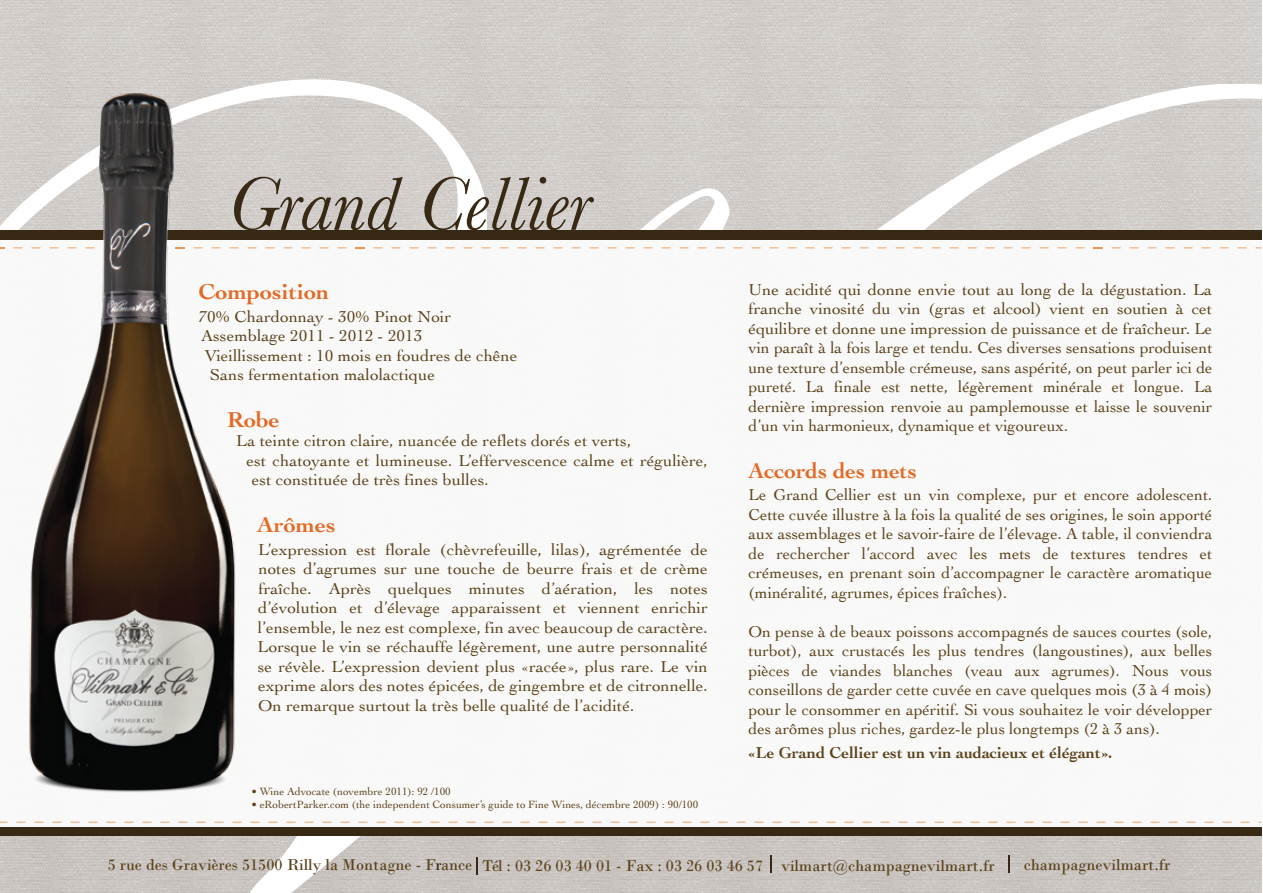
<style>
.page{position:relative;width:1263px;height:893px;background:#fff}
.page>*{position:absolute;margin:0;border:0;box-sizing:border-box;transform-origin:0 0}
.t1{font:italic 78px "Baskerville";color:#372914}
.t2{font:700 22.5px "Cochin";color:#e36a25;scale:1.05 1}
.t3{font:700 22.5px "Cochin";color:#e36a25}
.t4{font:16.5px/19.5px "Cochin";color:#5b421a;text-align:justify;scale:1.05 1}
.t5{font:16.5px/19.5px "Cochin";color:#5b421a;text-align:justify}
.t6{font:16.5px "Bodoni";color:#5b421a}
.t7{font:700 16.5px "Cochin";color:#5b421a}
.t8{font:11.1px "Cochin";color:#5b411a}
.s1{color:#372914}
</style>
<div class="page">
<img style="left:488px;top:108px;width:72px;height:122px">
<img style="left:560px;top:108px;width:140px;height:122px">
<img style="left:700px;top:108px;width:141px;height:122px">
<img style="left:841px;top:108px;width:33px;height:122px">
<img style="left:0;top:0;width:140px;height:48px">
<img style="left:140px;top:0;width:140px;height:48px">
<img style="left:280px;top:0;width:140px;height:60px">
<img style="left:420px;top:0;width:140px;height:108px">
<img style="left:560px;top:0;width:140px;height:108px">
<img style="left:700px;top:0;width:141px;height:108px">
<img style="left:841px;top:0;width:140px;height:108px">
<img style="left:981px;top:0;width:140px;height:81px">
<img style="left:1121px;top:0;width:140px;height:81px">
<img style="left:0;top:854px;width:140px;height:39px">
<img style="left:140px;top:854px;width:101px;height:39px">
<img style="left:365px;top:836px;width:55px;height:57px">
<img style="left:420px;top:836px;width:140px;height:57px">
<img style="left:560px;top:836px;width:140px;height:57px">
<img style="left:700px;top:836px;width:141px;height:57px">
<img style="left:841px;top:836px;width:140px;height:57px">
<img style="left:981px;top:836px;width:140px;height:57px">
<img style="left:1121px;top:836px;width:140px;height:57px">
<svg style="left:241px;top:836px;width:124px;height:57px"></svg>
<svg style="left:638px;top:182px;width:94px;height:48px"></svg>
<svg style="left:335px;top:60px;width:153px;height:170px;fill:#d2cecc"></svg>
<svg style="left:874px;top:81px;width:387px;height:149px;background:#d7d3d0"></svg>
<div style="left:0;top:234px;width:1261px;height:599px;background:#f9f9f8"></div>
<div style="left:0;top:230px;width:1261px;height:9px;background:#372914"></div>
<img style="left:1111px;top:247px;width:150px;height:1px">
<img style="left:913px;top:247px;width:171px;height:1px">
<img style="left:733px;top:247px;width:171px;height:1px">
<img style="left:554px;top:247px;width:170px;height:1px">
<img style="left:374px;top:247px;width:170px;height:1px">
<div style="left:0;top:827px;width:1261px;height:9px;background:#372914"></div>
<img style="left:340px;top:822px;width:387px;height:1px">
<img style="left:736px;top:822px;width:171px;height:1px">
<img style="left:916px;top:822px;width:171px;height:1px">
<img style="left:1096px;top:822px;width:165px;height:1px">
<svg style="left:1008px;top:855px;width:1px;height:17px"></svg>
<svg style="left:770px;top:855px;width:2px;height:17px"></svg>
<svg style="left:476px;top:857px;width:2px;height:17px"></svg>
<img style="left:0;top:48px;width:335px;height:806px">
<h1 class="t1" style="left:229px;top:152px;width:364px">Grand Cellier</h1>
<h2 class="t2" style="left:198px;top:278px;width:126px">Composition</h2>
<p class="t4" style="left:199px;top:306px;width:242px">70% Chardonnay - 30% Pinot Noir</p>
<p class="t4" style="left:201px;top:325px;width:212px">Assemblage 2011 - 2012 - 2013</p>
<p class="t4" style="left:205px;top:345px;width:299px">Vieillissement : 10 mois en foudres de chêne</p>
<p class="t4" style="left:210px;top:364px;width:216px">Sans fermentation malolactique</p>
<h2 class="t2" style="left:227px;top:406px;width:52px">Robe</h2>
<p class="t4" style="left:236px;top:431px;width:378px">La teinte citron claire, nuancée de reflets dorés et verts,</p>
<p class="t4" style="left:247px;top:450px;width:441px">est chatoyante et lumineuse. L’effervescence calme et régulière,</p>
<p class="t4" style="left:252px;top:470px;width:227px">est constituée de très fines bulles.</p>
<h2 class="t2" style="left:257px;top:512px;width:76px">Arômes</h2>
<p class="t4" style="left:258px;top:539px;width:430px">L’expression est florale (chèvrefeuille, lilas), agrémentée de notes d’agrumes sur une touche de beurre frais et de crème fraîche. Après quelques minutes d’aération, les notes d’évolution et d’élevage apparaissent et viennent enrichir l’ensemble, le nez est complexe, fin avec beaucoup de caractère.<br>Lorsque le vin se réchauffe légèrement, une autre personnalité se révèle. L’expression devient plus «racée», plus rare. Le vin exprime alors des notes épicées, de gingembre et de citronnelle.<br>On remarque surtout la très belle qualité de l’acidité.</p>
<p class="t8" style="left:251px;top:784px;width:201px">• Wine Advocate (novembre 2011): 92 /100</p>
<p class="t8" style="left:251px;top:797px;width:448px">• eRobertParker.com (the independent Consumer’s guide to Fine Wines, décembre 2009) : 90/100</p>
<p class="t4" style="left:748px;top:279px;width:443px">Une acidité qui donne envie tout au long de la dégustation. La franche vinosité du vin (gras et alcool) vient en soutien à cet équilibre et donne une impression de puissance et de fraîcheur. Le vin paraît à la fois large et tendu. Ces diverses sensations produisent une texture d’ensemble crémeuse, sans aspérité, on peut parler ici de pureté. La finale est nette, légèrement minérale et longue. La dernière impression renvoie au pamplemousse et laisse le souvenir d’un vin harmonieux, dynamique et vigoureux.</p>
<h2 class="t3" style="left:748px;top:457px;width:170px">Accords des mets</h2>
<p class="t5" style="left:748px;top:484px;width:465px">Le Grand Cellier est un vin complexe, pur et encore adolescent.<br>Cette cuvée illustre à la fois la qualité de ses origines, le soin apporté aux assemblages et le savoir-faire de l’élevage. A table, il conviendra de rechercher l’accord avec les mets de textures tendres et crémeuses, en prenant soin d’accompagner le caractère aromatique (minéralité, agrumes, épices fraîches).</p>
<p class="t5" style="left:748px;top:621px;width:465px">On pense à de beaux poissons accompagnés de sauces courtes (sole, turbot), aux crustacés les plus tendres (langoustines), aux belles pièces de viandes blanches (veau aux agrumes). Nous vous conseillons de garder cette cuvée en cave quelques mois (3 à 4 mois) pour le consommer en apéritif. Si vous souhaitez le voir développer des arômes plus riches, gardez-le plus longtemps (2 à 3 ans).</p>
<p class="t7" style="left:748px;top:743px;width:365px">«Le Grand Cellier est un vin audacieux et élégant».</p>
<p class="t6" style="left:108px;top:856px;width:889px">5 rue des Gravières 51500 Rilly la Montagne - F<span class="s1">r</span>ance Tél : 03 26 03 40 01 - Fax : 03 26 03 46 57 vilmart@champagnevilmart.fr</p>
<p class="t6" style="left:1024px;top:854px;width:148px">champagnevilmart.fr</p>
</div>
